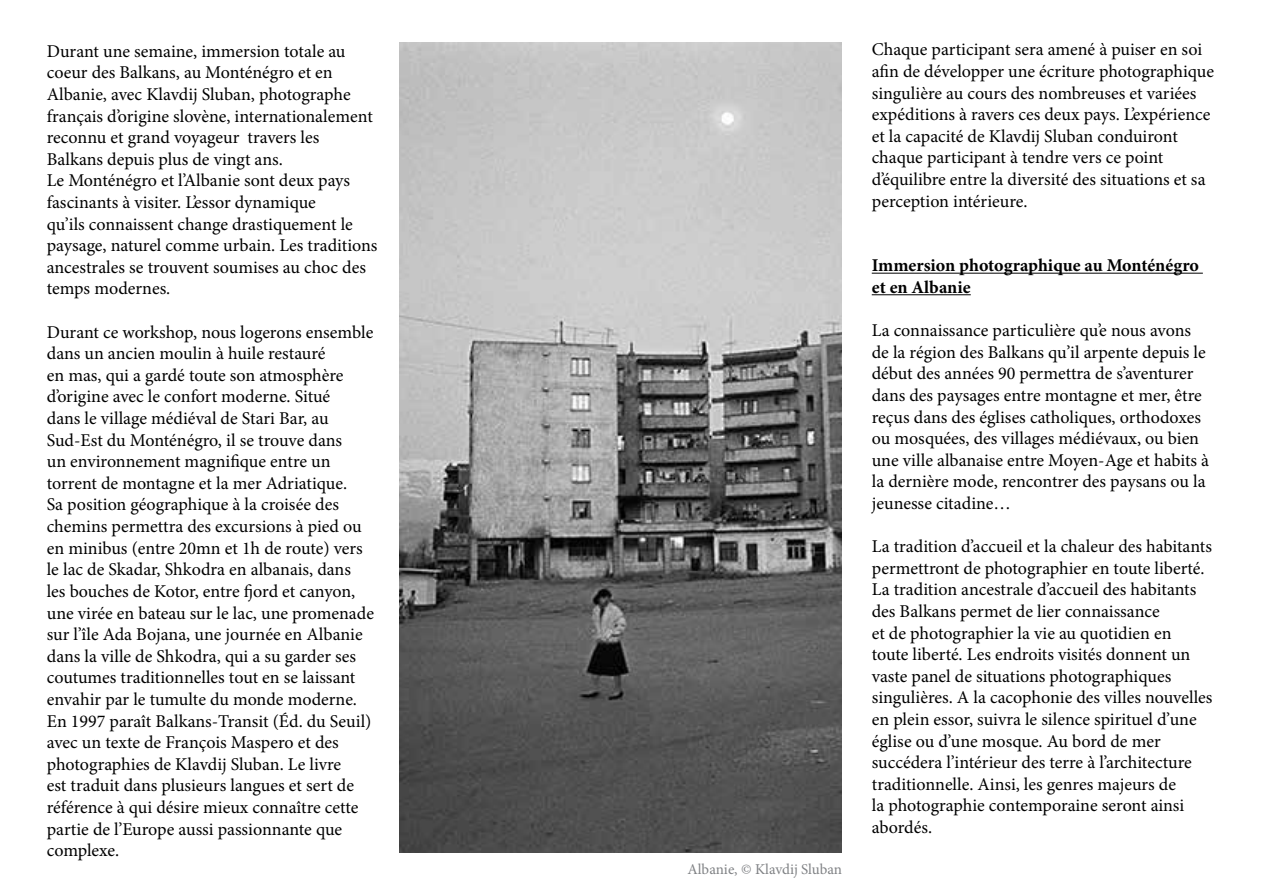
<style>
.page{position:relative;width:1263px;height:893px;background:#fff}
.page>*{position:absolute;margin:0;border:0;box-sizing:border-box;transform-origin:0 0}
.t1{font:18px/21.6px "Minion Pro";color:#000}
.t2{font:700 18px/21.6px "Minion Pro";letter-spacing:-.005em;color:#000}
.t3{font:15px "Minion Pro";letter-spacing:-.005em;color:#808285}
</style>
<div class="page">
<img style="left:400px;top:42px;width:442px;height:811px">
<hr style="left:872px;top:273px;width:331px;height:1px;background:#000">
<hr style="left:872px;top:294px;width:99px;height:1px;background:#000">
<p class="t1" style="left:47px;top:40px;width:332px">Durant une semaine, immersion totale au coeur des Balkans, au Monténégro et en Albanie, avec Klavdij Sluban, photographe français d’origine slovène, internationalement reconnu et grand voyageur travers les Balkans depuis plus de vingt ans.<br>Le Monténégro et l’Albanie sont deux pays fascinants à visiter. L’essor dynamique<br>qu’ils connaissent change drastiquement le paysage, naturel comme urbain. Les traditions ancestrales se trouvent soumises au choc des temps modernes.</p>
<p class="t1" style="left:47px;top:321px;width:329px">Durant ce workshop, nous logerons ensemble dans un ancien moulin à huile restauré<br>en mas, qui a gardé toute son atmosphère d’origine avec le confort moderne. Situé<br>dans le village médiéval de Stari Bar, au Sud-Est du Monténégro, il se trouve dans<br>un environnement magnifique entre un torrent de montagne et la mer Adriatique.<br>Sa position géographique à la croisée des chemins permettra des excursions à pied ou en minibus (entre 20mn et 1h de route) vers le lac de Skadar, Shkodra en albanais, dans les bouches de Kotor, entre fjord et canyon, une virée en bateau sur le lac, une promenade sur l’île Ada Bojana, une journée en Albanie dans la ville de Shkodra, qui a su garder ses coutumes traditionnelles tout en se laissant envahir par le tumulte du monde moderne.<br>En 1997 paraît Balkans-Transit (Éd. du Seuil) avec un texte de François Maspero et des photographies de Klavdij Sluban. Le livre<br>est traduit dans plusieurs langues et sert de référence à qui désire mieux connaître cette partie de l’Europe aussi passionnante que complexe.</p>
<p class="t3" style="left:687px;top:859px;width:156px">Albanie, © Klavdij Sluban</p>
<p class="t1" style="left:872px;top:39px;width:344px">Chaque participant sera amené à puiser en soi afin de développer une écriture photographique singulière au cours des nombreuses et variées expéditions à ravers ces deux pays. L’expérience et la capacité de Klavdij Sluban conduiront chaque participant à tendre vers ce point d’équilibre entre la diversité des situations et sa perception intérieure.</p>
<p class="t2" style="left:872px;top:255px;width:329px">Immersion photographique au Monténégro et en Albanie</p>
<p class="t1" style="left:872px;top:320px;width:339px">La connaissance particulière qu’e nous avons de la région des Balkans qu’il arpente depuis le début des années 90 permettra de s’aventurer dans des paysages entre montagne et mer, être reçus dans des églises catholiques, orthodoxes ou mosquées, des villages médiévaux, ou bien une ville albanaise entre Moyen-Age et habits à la dernière mode, rencontrer des paysans ou la jeunesse citadine…</p>
<p class="t1" style="left:872px;top:536px;width:342px">La tradition d’accueil et la chaleur des habitants permettront de photographier en toute liberté.<br>La tradition ancestrale d’accueil des habitants des Balkans permet de lier connaissance<br>et de photographier la vie au quotidien en toute liberté. Les endroits visités donnent un vaste panel de situations photographiques singulières. A la cacophonie des villes nouvelles en plein essor, suivra le silence spirituel d’une église ou d’une mosque. Au bord de mer succédera l’intérieur des terre à l’architecture traditionnelle. Ainsi, les genres majeurs de<br>la photographie contemporaine seront ainsi abordés.</p>
</div>
